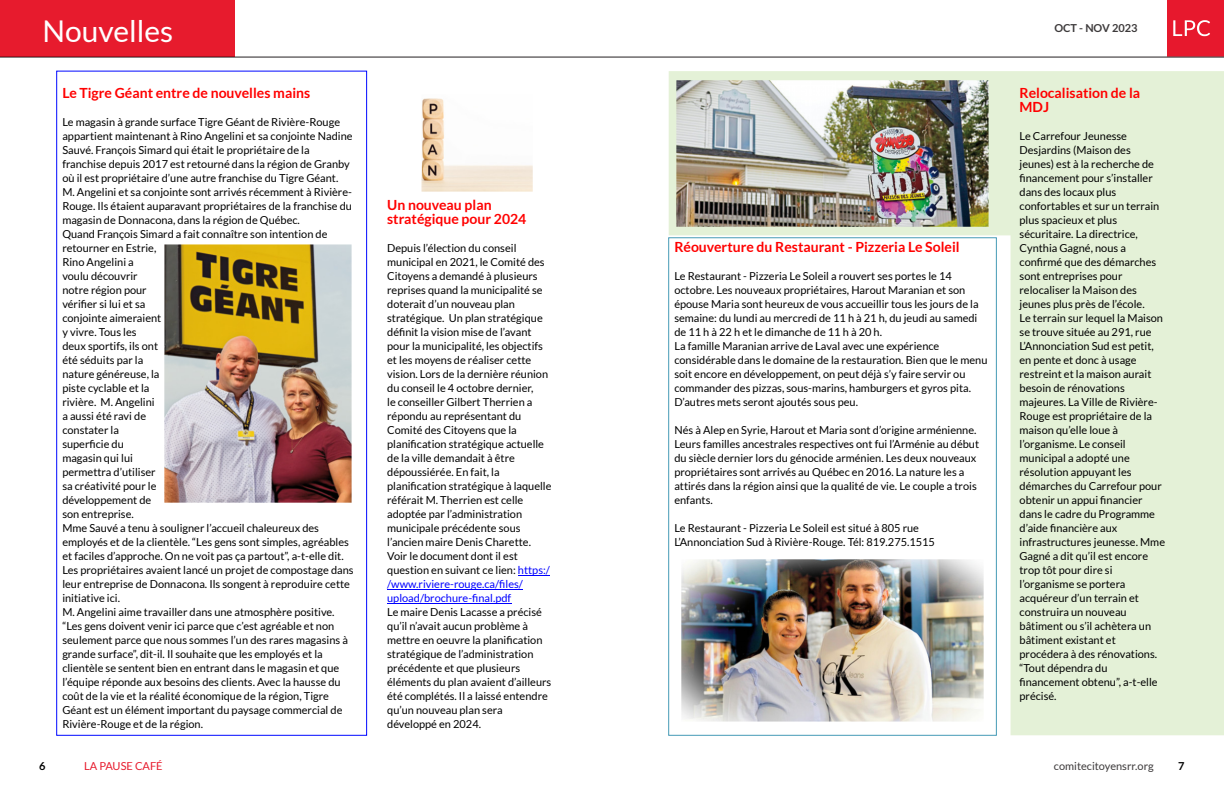
<style>
.page{position:relative;width:1224px;height:792px;background:#fff}
.page>*{position:absolute;margin:0;border:0;box-sizing:border-box;transform-origin:0 0}
.t1{font:30px "Lato";color:#fff}
.t2{font:700 14px/14px "Lato";color:#f00}
.t3{font:11px/14px "Lato";color:#000}
.t4{font:11px "Lato";color:#3d3a3b}
.t5{font:11px "Lato";color:#e71b2d}
.t6{font:700 11px "Lato";color:#3d3a3b}
.t7{font:700 11px "Lato";color:#000}
.s1{color:#00f}
</style>
<div class="page">
<div style="left:0;top:0;width:235px;height:57px;background:#e71b2d"></div>
<div style="left:1167px;top:0;width:57px;height:57px;background:#e7182d"></div>
<svg style="left:1173px;top:20px;width:37px;height:16px"></svg>
<svg style="left:669px;top:71px;width:555px;height:664px;fill:#e4f1d7"></svg>
<div style="left:668px;top:237px;width:329px;height:499px;border:1px solid #459ab6"></div>
<img style="left:677px;top:80px;width:311px;height:146px">
<img style="left:682px;top:559px;width:301px;height:163px">
<img style="left:422px;top:98px;width:110px;height:94px">
<img style="left:165px;top:244px;width:186px;height:259px">
<hr style="left:518px;top:575px;width:31px;height:1px;background:#00f">
<hr style="left:387px;top:589px;width:136px;height:1px;background:#00f">
<hr style="left:387px;top:603px;width:124px;height:1px;background:#00f">
<h1 class="t1" style="left:43px;top:18px;width:132px">Nouvelles</h1>
<p class="t2" style="left:62px;top:87px;width:249px">Le Tigre Géant entre de nouvelles mains</p>
<p class="t3" style="left:62px;top:116px;width:293px">Le magasin à grande surface Tigre Géant de Rivière-Rouge appartient maintenant à Rino Angelini et sa conjointe Nadine Sauvé. François Simard qui était le propriétaire de la franchise depuis 2017 est retourné dans la région de Granby où il est propriétaire d’une autre franchise du Tigre Géant.<br>M. Angelini et sa conjointe sont arrivés récemment à Rivière-Rouge. Ils étaient auparavant propriétaires de la franchise du magasin de Donnacona, dans la région de Québec.<br>Quand François Simard a fait connaître son intention de retourner en Estrie,<br>Rino Angelini a<br>voulu découvrir<br>notre région pour<br>vérifier si lui et sa<br>conjointe aimeraient<br>y vivre. Tous les<br>deux sportifs, ils ont<br>été séduits par la<br>nature généreuse, la<br>piste cyclable et la<br>rivière. M. Angelini<br>a aussi été ravi de<br>constater la<br>superficie du<br>magasin qui lui<br>permettra d’utiliser<br>sa créativité pour le<br>développement de<br>son entreprise.<br>Mme Sauvé a tenu à souligner l’accueil chaleureux des employés et de la clientèle. “Les gens sont simples, agréables et faciles d’approche. On ne voit pas ça partout”, a-t-elle dit.<br>Les propriétaires avaient lancé un projet de compostage dans leur entreprise de Donnacona. Ils songent à reproduire cette initiative ici.<br>M. Angelini aime travailler dans une atmosphère positive. “Les gens doivent venir ici parce que c’est agréable et non seulement parce que nous sommes l’un des rares magasins à grande surface”, dit-il. Il souhaite que les employés et la clientèle se sentent bien en entrant dans le magasin et que l’équipe réponde aux besoins des clients. Avec la hausse du coût de la vie et la réalité économique de la région, Tigre Géant est un élément important du paysage commercial de Rivière-Rouge et de la région.</p>
<p class="t2" style="left:387px;top:199px;width:141px">Un nouveau plan stratégique pour 2024</p>
<p class="t3" style="left:387px;top:242px;width:166px">Depuis l’élection du conseil municipal en 2021, le Comité des<br>Citoyens a demandé à plusieurs reprises quand la municipalité se doterait d’un nouveau plan stratégique. Un plan stratégique définit la vision mise de l’avant pour la municipalité, les objectifs et les moyens de réaliser cette vision. Lors de la dernière réunion du conseil le 4 octobre dernier,<br>le conseiller Gilbert Therrien a répondu au représentant du<br>Comité des Citoyens que la planification stratégique actuelle de la ville demandait à être dépoussiérée. En fait, la planification stratégique à laquelle référait M. Therrien est celle adoptée par l’administration municipale précédente sous l’ancien maire Denis Charette.<br>Voir le document dont il est question en suivant ce lien: <span class="s1">https:/ /www.riviere-rouge.ca/files/ upload/brochure-final.pdf</span></p>
<p class="t3" style="left:387px;top:606px;width:166px">Le maire Denis Lacasse a précisé qu’il n’avait aucun problème à mettre en oeuvre la planification stratégique de l’administration précédente et que plusieurs éléments du plan avaient d’ailleurs été complétés. Il a laissé entendre qu’un nouveau plan sera développé en 2024.</p>
<p class="t2" style="left:674px;top:241px;width:287px">Réouverture du Restaurant - Pizzeria Le Soleil</p>
<p class="t3" style="left:674px;top:270px;width:315px">Le Restaurant - Pizzeria Le Soleil a rouvert ses portes le 14 octobre. Les nouveaux propriétaires, Harout Maranian et son épouse Maria sont heureux de vous accueillir tous les jours de la semaine: du lundi au mercredi de 11 h à 21 h, du jeudi au samedi de 11 h à 22 h et le dimanche de 11 h à 20 h.<br>La famille Maranian arrive de Laval avec une expérience considérable dans le domaine de la restauration. Bien que le menu soit encore en développement, on peut déjà s’y faire servir ou commander des pizzas, sous-marins, hamburgers et gyros pita.<br>D’autres mets seront ajoutés sous peu.</p>
<p class="t3" style="left:674px;top:424px;width:306px">Nés à Alep en Syrie, Harout et Maria sont d’origine arménienne.<br>Leurs familles ancestrales respectives ont fui l’Arménie au début du siècle dernier lors du génocide arménien. Les deux nouveaux propriétaires sont arrivés au Québec en 2016. La nature les a attirés dans la région ainsi que la qualité de vie. Le couple a trois enfants.</p>
<p class="t3" style="left:674px;top:522px;width:262px">Le Restaurant - Pizzeria Le Soleil est situé à 805 rue<br>L’Annonciation Sud à Rivière-Rouge. Tél: 819.275.1515</p>
<p class="t6" style="left:1054px;top:23px;width:85px">OCT - NOV 2023</p>
<p class="t2" style="left:1020px;top:87px;width:122px">Relocalisation de la<br>MDJ</p>
<p class="t3" style="left:1020px;top:130px;width:147px">Le Carrefour Jeunesse<br>Desjardins (Maison des jeunes) est à la recherche de financement pour s’installer dans des locaux plus confortables et sur un terrain plus spacieux et plus sécuritaire. La directrice,<br>Cynthia Gagné, nous a confirmé que des démarches sont entreprises pour relocaliser la Maison des jeunes plus près de l’école.<br>Le terrain sur lequel la Maison se trouve située au 291, rue<br>L’Annonciation Sud est petit, en pente et donc à usage restreint et la maison aurait besoin de rénovations majeures. La Ville de Rivière-<br>Rouge est propriétaire de la maison qu’elle loue à l’organisme. Le conseil municipal a adopté une résolution appuyant les démarches du Carrefour pour obtenir un appui financier dans le cadre du Programme d’aide financière aux infrastructures jeunesse. Mme<br>Gagné a dit qu’il est encore trop tôt pour dire si l’organisme se portera acquéreur d’un terrain et construira un nouveau bâtiment ou s’il achètera un bâtiment existant et procédera à des rénovations. “Tout dépendra du financement obtenu”, a-t-elle précisé.</p>
<p class="t5" style="left:84px;top:761px;width:80px">LA PAUSE CAFÉ</p>
<p class="t7" style="left:39px;top:761px;width:8px">6</p>
<p class="t4" style="left:1054px;top:761px;width:101px">comitecitoyensrr.org</p>
<p class="t7" style="left:1178px;top:761px;width:8px">7</p>
</div>
